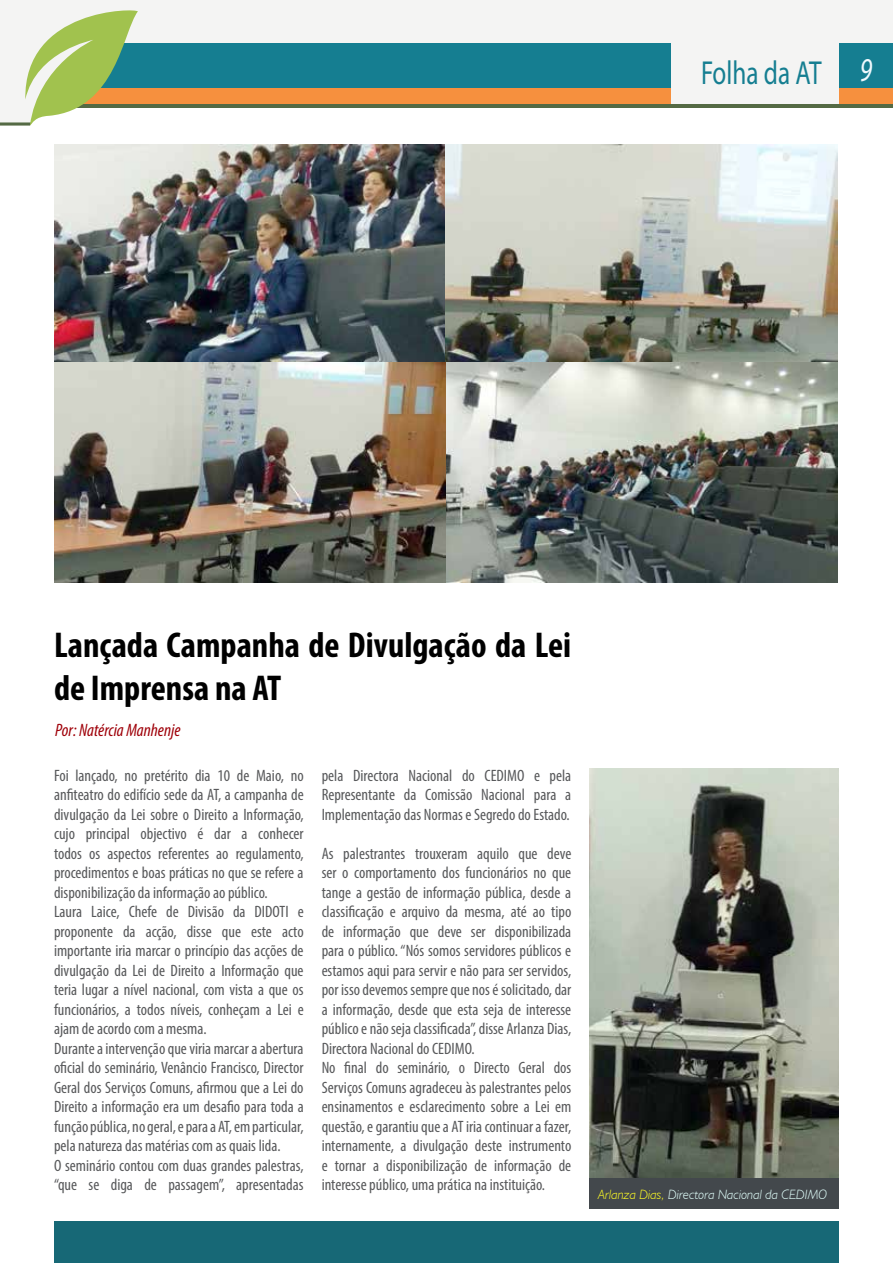
<style>
.page{position:relative;width:893px;height:1263px;background:#fff}
.page>*{position:absolute;margin:0;border:0;box-sizing:border-box;transform-origin:0 0}
.t1{font:700 condensed 36px/43.2px "Myriad Pro";color:#000}
.t2{font:33.3px "Myriad Pro";color:#157e91;scale:.75 1}
.t3{font:italic condensed 18px "Myriad Pro";color:#9f0009}
.t4{font:condensed 16.5px/19.5px "Myriad Pro";color:#58595b}
.t5{font:italic 300 13.5px "Humanist 521 BT";color:#e1fffb}
.s1{font-style:italic;color:#f0f9fd}
.s2{color:#fffd24}
</style>
<div class="page">
<div style="left:0;top:0;width:893px;height:108px;background:#f4f4f3"></div>
<div style="left:54px;top:1221px;width:785px;height:42px;background:#176876"></div>
<div style="left:99px;top:44px;width:572px;height:44px;background:#157e91"></div>
<div style="left:839px;top:44px;width:54px;height:44px;background:#157e91"></div>
<div style="left:77px;top:88px;width:594px;height:16px;background:#f6903e"></div>
<div style="left:839px;top:88px;width:54px;height:16px;background:#f6903e"></div>
<hr style="left:67px;top:104px;width:826px;height:3px;background:#546a44">
<svg style="left:0;top:8px;width:138px;height:118px"></svg>
<img style="left:589px;top:768px;width:249px;height:410px">
<img style="left:54px;top:144px;width:783px;height:439px">
<div style="left:589px;top:1178px;width:250px;height:31px;background:#43484c"></div>
<h2 class="t2" style="left:701px;top:53px;width:230px">Folha da AT <span class="s1">9</span></h2>
<h1 class="t1" style="left:54px;top:623px;width:519px">Lançada Campanha de Divulgação da Lei de Imprensa na AT</h1>
<p class="t3" style="left:55px;top:719px;width:127px">Por: Natércia Manhenje</p>
<p class="t4" style="left:54px;top:765px;width:251px">Foi lançado, no pretérito dia 10 de Maio, no anfiteatro do edifício sede da AT, a campanha de divulgação da Lei sobre o Direito a Informação, cujo principal objectivo é dar a conhecer todos os aspectos referentes ao regulamento, procedimentos e boas práticas no que se refere a disponibilização da informação ao público.<br>Laura Laice, Chefe de Divisão da DIDOTI e proponente da acção, disse que este acto importante iria marcar o princípio das acções de divulgação da Lei de Direito a Informação que teria lugar a nível nacional, com vista a que os funcionários, a todos níveis, conheçam a Lei e ajam de acordo com a mesma.<br>Durante a intervenção que viria marcar a abertura oficial do seminário, Venâncio Francisco, Director Geral dos Serviços Comuns, afirmou que a Lei do Direito a informação era um desafio para toda a função pública, no geral, e para a AT, em particular, pela natureza das matérias com as quais lida.<br>O seminário contou com duas grandes palestras, “que se diga de passagem”, apresentadas</p>
<p class="t4" style="left:322px;top:765px;width:251px;text-align:justify">pela Directora Nacional do CEDIMO e pela Representante da Comissão Nacional para a Implementação das Normas e Segredo do Estado.</p>
<p class="t4" style="left:322px;top:843px;width:251px">As palestrantes trouxeram aquilo que deve ser o comportamento dos funcionários no que tange a gestão de informação pública, desde a classificação e arquivo da mesma, até ao tipo de informação que deve ser disponibilizada para o público. “Nós somos servidores públicos e estamos aqui para servir e não para ser servidos, por isso devemos sempre que nos é solicitado, dar a informação, desde que esta seja de interesse público e não seja classificada”, disse Arlanza Dias, Directora Nacional do CEDIMO.<br>No final do seminário, o Directo Geral dos Serviços Comuns agradeceu às palestrantes pelos ensinamentos e esclarecimento sobre a Lei em questão, e garantiu que a AT iria continuar a fazer, internamente, a divulgação deste instrumento e tornar a disponibilização de informação de interesse público, uma prática na instituição.</p>
<p class="t5" style="left:598px;top:1186px;width:231px"><span class="s2">Arlanza Dias,</span> Directora Nacional da CEDIMO</p>
</div>
